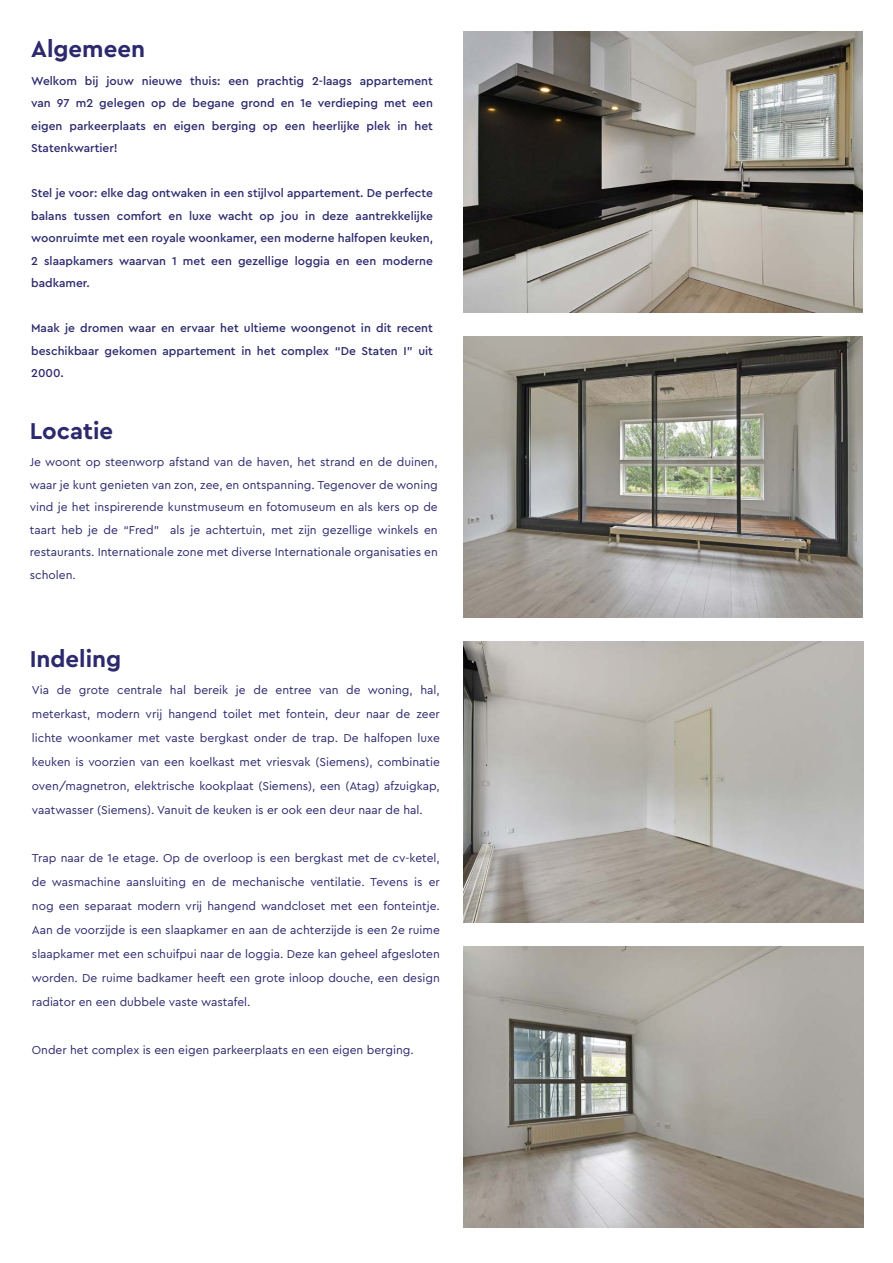
<style>
.page{position:relative;width:893px;height:1263px;background:#fff}
.page>*{position:absolute;margin:0;border:0;box-sizing:border-box;transform-origin:0 0}
.t1{font:700 24px "Cera Pro";color:#2c296d}
.t2{font:12px/24px "Cera Pro";color:#2c296d;text-align:justify}
.t3{font:500 12px/22.5px "Cera Pro";color:#2c296d;text-align:justify}
</style>
<div class="page">
<img style="left:463px;top:32px;width:400px;height:281px">
<img style="left:463px;top:337px;width:400px;height:281px">
<img style="left:463px;top:642px;width:400px;height:281px">
<img style="left:463px;top:947px;width:400px;height:281px">
<p class="t1" style="left:31px;top:33px;width:115px">Algemeen</p>
<p class="t3" style="left:31px;top:69px;width:403px">Welkom bij jouw nieuwe thuis: een prachtig 2-laags appartement van 97 m2 gelegen op de begane grond en 1e verdieping met een eigen parkeerplaats en eigen berging op een heerlijke plek in het Statenkwartier!</p>
<p class="t3" style="left:31px;top:182px;width:403px">Stel je voor: elke dag ontwaken in een stijlvol appartement. De perfecte balans tussen comfort en luxe wacht op jou in deze aantrekkelijke woonruimte met een royale woonkamer, een moderne halfopen keuken, 2 slaapkamers waarvan 1 met een gezellige loggia en een moderne badkamer.</p>
<p class="t3" style="left:31px;top:317px;width:403px">Maak je dromen waar en ervaar het ultieme woongenot in dit recent beschikbaar gekomen appartement in het complex “De Staten I” uit 2000.</p>
<p class="t1" style="left:30px;top:415px;width:85px">Locatie</p>
<p class="t2" style="left:30px;top:450px;width:410px;line-height:22.5px">Je woont op steenworp afstand van de haven, het strand en de duinen, waar je kunt genieten van zon, zee, en ontspanning. Tegenover de woning vind je het inspirerende kunstmuseum en fotomuseum en als kers op de taart heb je de “Fred” als je achtertuin, met zijn gezellige winkels en restaurants. Internationale zone met diverse Internationale organisaties en scholen.</p>
<p class="t1" style="left:30px;top:643px;width:93px">Indeling</p>
<p class="t2" style="left:32px;top:678px;width:410px">Via de grote centrale hal bereik je de entree van de woning, hal, meterkast, modern vrij hangend toilet met fontein, deur naar de zeer lichte woonkamer met vaste bergkast onder de trap. De halfopen luxe keuken is voorzien van een koelkast met vriesvak (Siemens), combinatie oven/magnetron, elektrische kookplaat (Siemens), een (Atag) afzuigkap, vaatwasser (Siemens). Vanuit de keuken is er ook een deur naar de hal.</p>
<p class="t2" style="left:32px;top:846px;width:410px">Trap naar de 1e etage. Op de overloop is een bergkast met de cv-ketel, de wasmachine aansluiting en de mechanische ventilatie. Tevens is er nog een separaat modern vrij hangend wandcloset met een fonteintje.<br>Aan de voorzijde is een slaapkamer en aan de achterzijde is een 2e ruime slaapkamer met een schuifpui naar de loggia. Deze kan geheel afgesloten worden. De ruime badkamer heeft een grote inloop douche, een design radiator en een dubbele vaste wastafel.</p>
<p class="t2" style="left:32px;top:1038px;width:383px">Onder het complex is een eigen parkeerplaats en een eigen berging.</p>
</div>
